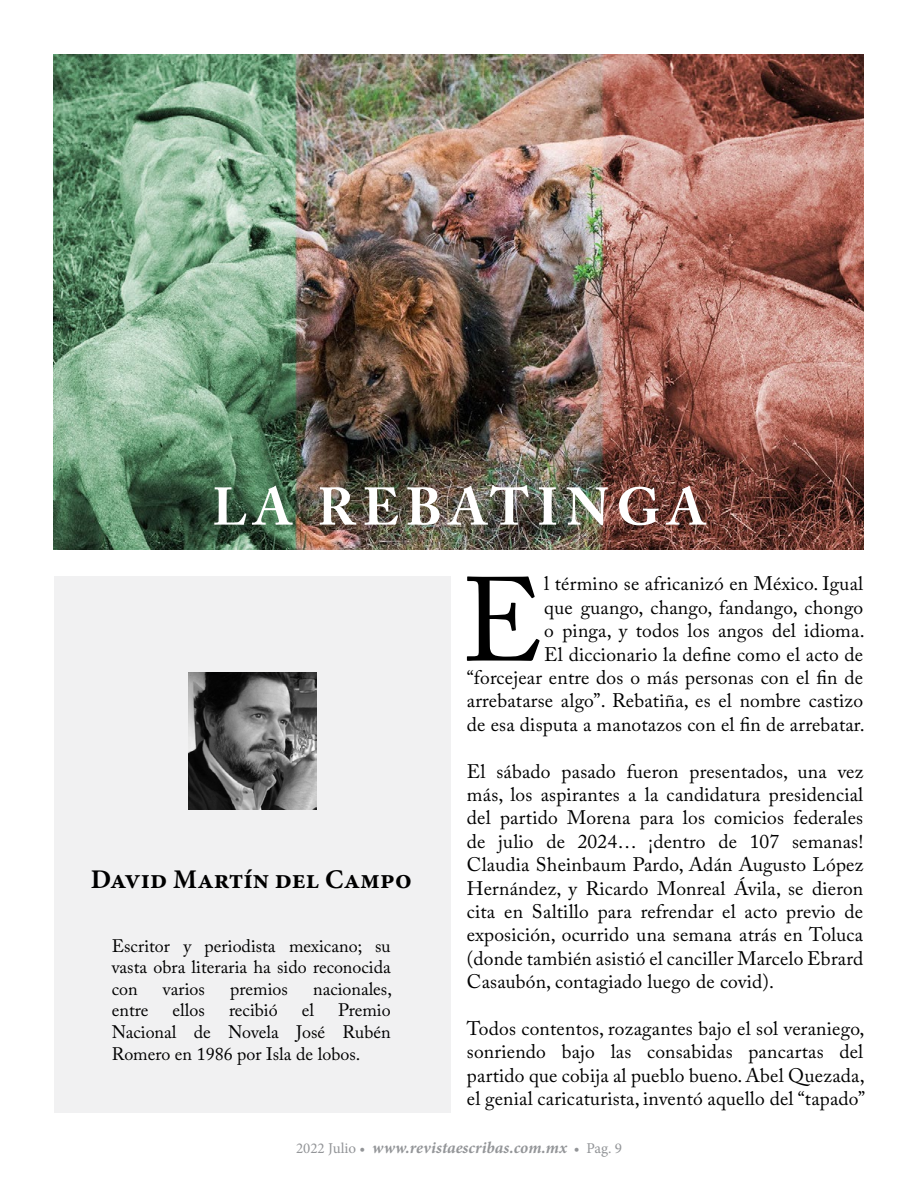
<style>
.page{position:relative;width:918px;height:1188px;background:#fff}
.page>*{position:absolute;margin:0;border:0;box-sizing:border-box;transform-origin:0 0}
.t1{font:118.2px "Adobe Caslon Pro";color:#000}
.t2{font:700 52.5px "Adobe Caslon Pro";color:#fff}
.t3{font:700 27px "Minion Pro";color:#000}
.t4{font:19.5px/23.4px "Adobe Caslon Pro";letter-spacing:.01em;color:#000;text-align:justify}
.t5{font:18px/21.6px "Adobe Caslon Pro";color:#000;text-align:justify}
.t6{font:italic 700 16.5px "Minion Pro";letter-spacing:.005em;color:#939598}
.s1{font-weight:400;font-style:normal;font-size:15px}
</style>
<div class="page">
<div style="left:54px;top:576px;width:397px;height:536px;background:#f1f1f2"></div>
<img style="left:189px;top:672px;width:127px;height:138px">
<img style="left:53px;top:54px;width:811px;height:495px">
<h2 class="t2" style="left:212px;top:476px;width:41px">LA</h2>
<h2 class="t2" style="left:317px;top:476px;width:43px">REBATIN</h2>
<h2 class="t2" style="left:616px;top:476px;width:91px">GA</h2>
<h3 class="t3" style="left:91px;top:860px;width:323px">David Martín del Campo</h3>
<p class="t5" style="left:112px;top:935px;width:280px">Escritor y periodista mexicano; su vasta obra literaria ha sido reconocida con</p>
<p class="t5" style="left:163px;top:978px;width:43px">varios</p>
<p class="t5" style="left:230px;top:978px;width:59px">premios</p>
<p class="t5" style="left:313px;top:978px;width:80px">nacionales,</p>
<p class="t5" style="left:112px;top:999px;width:38px">entre</p>
<p class="t5" style="left:173px;top:999px;width:34px">ellos</p>
<p class="t5" style="left:229px;top:999px;width:50px">recibió</p>
<p class="t5" style="left:302px;top:999px;width:14px">el</p>
<p class="t5" style="left:112px;top:999px;width:280px;text-indent:226px">Premio Nacional de Novela José Rubén Romero en 1986 por Isla de lobos.</p>
<p class="t4" style="left:467px;top:572px;width:399px;text-align:right">l término se africanizó en México. Igual<br>que guango, chango, fandango, chongo<br>o pinga, y todos los angos del idioma.<br>El diccionario la define como el acto de “forcejear entre dos o más personas con el fin de arrebatarse algo”. Rebatiña, es el nombre castizo de esa disputa a manotazos con el fin de arrebatar.</p>
<p class="t4" style="left:467px;top:759px;width:398px">El sábado pasado fueron presentados, una vez más, los aspirantes a la candidatura presidencial del partido Morena para los comicios federales de julio de 2024… ¡dentro de 107 semanas!<br>Claudia Sheinbaum Pardo, Adán Augusto López Hernández, y Ricardo Monreal Ávila, se dieron cita en Saltillo para refrendar el acto previo de exposición, ocurrido una semana atrás en Toluca (donde también asistió el canciller Marcelo Ebrard Casaubón, contagiado luego de covid).</p>
<p class="t4" style="left:467px;top:1017px;width:400px">Todos contentos, rozagantes bajo el sol veraniego, sonriendo bajo las consabidas pancartas del partido que cobija al pueblo bueno. Abel Quezada, el genial caricaturista, inventó aquello del “tapado”</p>
<h1 class="t1" style="left:461px;top:551px;width:83px">E</h1>
<p class="t6" style="left:296px;top:1136px;width:328px"><span class="s1">2022 Julio •</span> www.revistaescribas.com.mx <span class="s1">• Pag. 9</span></p>
</div>
